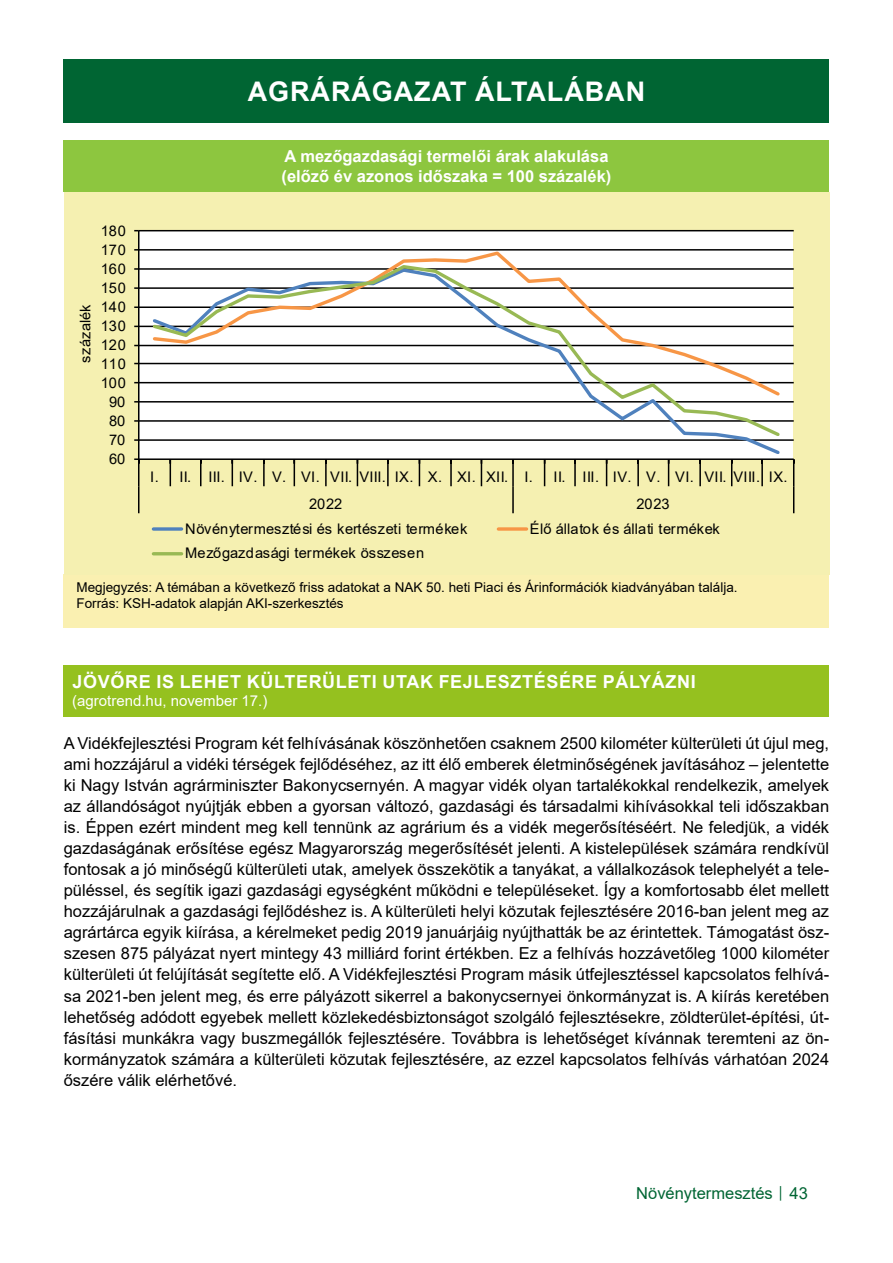
<style>
.page{position:relative;width:893px;height:1263px;background:#fff}
.page>*{position:absolute;margin:0;border:0;box-sizing:border-box;transform-origin:0 0}
.t1{font:700 27px "Arial";letter-spacing:.035em;color:#fff}
.t2{font:700 18px "Arial";letter-spacing:.035em;color:#fff}
.t3{font:16.5px/21px "Arial";color:#000;text-align:justify}
.t4{font:700 16.5px/19.8px "Arial";color:#fff}
.t5{font:16.5px "Arial";color:#006533}
.t6{font:15px "Arial";color:#fff}
.t7{font:14.7px "Arial";letter-spacing:.025em;color:#000}
.t8{font:13.5px/16.2px "Arial";color:#000}
.s1{font-size:12px}
</style>
<div class="page">
<div style="left:64px;top:60px;width:765px;height:63px;background:#006533"></div>
<div style="left:64px;top:574px;width:765px;height:54px;background:#faf0b1"></div>
<div style="left:64px;top:140px;width:765px;height:51px;background:#8dc63f"></div>
<div style="left:64px;top:192px;width:765px;height:382px;background:#f5f0b1"></div>
<div style="left:139px;top:231px;width:654px;height:228px;background:#fff"></div>
<hr style="left:139px;top:439px;width:655px;height:2px;background:#000">
<hr style="left:139px;top:420px;width:655px;height:2px;background:#000">
<hr style="left:139px;top:401px;width:655px;height:2px;background:#000">
<hr style="left:139px;top:382px;width:655px;height:1px;background:#000">
<hr style="left:139px;top:363px;width:655px;height:1px;background:#000">
<hr style="left:139px;top:345px;width:655px;height:1px;background:#000">
<hr style="left:139px;top:326px;width:655px;height:1px;background:#000">
<hr style="left:139px;top:306px;width:655px;height:2px;background:#000">
<hr style="left:139px;top:287px;width:655px;height:2px;background:#000">
<hr style="left:139px;top:268px;width:655px;height:2px;background:#000">
<hr style="left:139px;top:249px;width:655px;height:2px;background:#000">
<hr style="left:139px;top:230px;width:655px;height:1px;background:#000">
<hr style="left:138px;top:231px;width:1px;height:228px;background:#000">
<hr style="left:139px;top:458px;width:655px;height:2px;background:#000">
<svg style="left:170px;top:460px;width:1px;height:26px"></svg>
<svg style="left:200px;top:460px;width:1px;height:26px"></svg>
<svg style="left:232px;top:460px;width:1px;height:26px"></svg>
<hr style="left:263px;top:459px;width:2px;height:27px;background:#000">
<svg style="left:294px;top:460px;width:1px;height:26px"></svg>
<hr style="left:325px;top:459px;width:2px;height:27px;background:#000">
<svg style="left:357px;top:460px;width:1px;height:26px"></svg>
<hr style="left:387px;top:459px;width:2px;height:27px;background:#000">
<svg style="left:419px;top:460px;width:1px;height:26px"></svg>
<hr style="left:450px;top:459px;width:2px;height:27px;background:#000">
<svg style="left:481px;top:460px;width:1px;height:26px"></svg>
<hr style="left:512px;top:459px;width:2px;height:27px;background:#000">
<svg style="left:544px;top:460px;width:1px;height:26px"></svg>
<hr style="left:574px;top:459px;width:2px;height:27px;background:#000">
<svg style="left:606px;top:460px;width:1px;height:26px"></svg>
<hr style="left:637px;top:459px;width:2px;height:27px;background:#000">
<svg style="left:668px;top:460px;width:1px;height:26px"></svg>
<hr style="left:699px;top:459px;width:2px;height:27px;background:#000">
<svg style="left:731px;top:460px;width:1px;height:26px"></svg>
<hr style="left:761px;top:459px;width:2px;height:27px;background:#000">
<svg style="left:134px;top:458px;width:5px;height:55px"></svg>
<hr style="left:512px;top:486px;width:2px;height:27px;background:#000">
<svg style="left:793px;top:460px;width:1px;height:53px"></svg>
<svg style="left:150px;top:439px;width:632px;height:15px"></svg>
<svg style="left:151px;top:249px;width:631px;height:14px"></svg>
<svg style="left:150px;top:263px;width:632px;height:176px"></svg>
<svg style="left:153px;top:527px;width:29px;height:4px"></svg>
<svg style="left:498px;top:527px;width:29px;height:4px"></svg>
<hr style="left:153px;top:552px;width:29px;height:3px;background:#98b954">
<div style="left:64px;top:665px;width:765px;height:51px;background:#95c11f"></div>
<h1 class="t1" style="left:248px;top:73px;width:399px">AGRÁRÁGAZAT ÁLTALÁBAN</h1>
<p class="t7" style="left:75px;top:363px;width:59px;rotate:-90deg">százalék</p>
<p class="t7" style="left:101px;top:220px;width:27px">180</p>
<p class="t7" style="left:101px;top:239px;width:27px">170</p>
<p class="t7" style="left:101px;top:258px;width:27px">160</p>
<p class="t7" style="left:101px;top:277px;width:27px">150</p>
<p class="t7" style="left:101px;top:296px;width:27px">140</p>
<p class="t7" style="left:101px;top:315px;width:27px">130</p>
<p class="t7" style="left:101px;top:334px;width:27px">120</p>
<p class="t7" style="left:101px;top:353px;width:27px">110</p>
<p class="t7" style="left:101px;top:372px;width:27px">100</p>
<p class="t7" style="left:109px;top:391px;width:18px">90</p>
<p class="t7" style="left:109px;top:410px;width:18px">80</p>
<p class="t7" style="left:109px;top:430px;width:18px">70</p>
<p class="t7" style="left:109px;top:449px;width:18px">60</p>
<p class="t4" style="left:282px;top:146px;width:331px">A mezőgazdasági termelői árak alakulása (előző év azonos időszaka = 100 százalék)</p>
<p class="t7" style="left:150px;top:466px;width:384px">I. II. III. IV. V. VI. VII. VIII. IX. X. XI. XII. I.</p>
<p class="t7" style="left:553px;top:466px;width:236px">II. III. IV. V. VI. VII. VIII. IX.</p>
<p class="t7" style="left:309px;top:493px;width:34px">2022</p>
<p class="t7" style="left:637px;top:493px;width:34px">2023</p>
<p class="t7" style="left:185px;top:518px;width:284px">Növénytermesztési és kertészeti termékek</p>
<p class="t7" style="left:530px;top:518px;width:191px">Élő állatok és állati termékek</p>
<p class="t7" style="left:185px;top:543px;width:241px">Mezőgazdasági termékek összesen</p>
<p class="t8" style="left:77px;top:579px;width:663px">Megjegyzés: A témában a következő friss adatokat a NAK 50. heti Piaci és Árinformációk kiadványában találja.<br>Forrás: KSH-adatok alapján AKI-szerkesztés</p>
<p class="t2" style="left:73px;top:669px;width:625px">JÖVŐRE IS LEHET KÜLTERÜLETI UTAK FEJLESZTÉSÉRE PÁLYÁZNI</p>
<p class="t6" style="left:72px;top:691px;width:197px">(agrotrend.hu, november 17.)</p>
<p class="t3" style="left:64px;top:733px;width:767px">A Vidékfejlesztési Program két felhívásának köszönhetően csaknem 2500 kilométer külterületi út újul meg, ami hozzájárul a vidéki térségek fejlődéséhez, az itt élő emberek életminőségének javításához – jelentette ki Nagy István agrárminiszter Bakonycsernyén. A magyar vidék olyan tartalékokkal rendelkezik, amelyek az állandóságot nyújtják ebben a gyorsan változó, gazdasági és társadalmi kihívásokkal teli időszakban is. Éppen ezért mindent meg kell tennünk az agrárium és a vidék megerősítéséért. Ne feledjük, a vidék gazdaságának erősítése egész Magyarország megerősítését jelenti. A kistelepülések számára rendkívül fontosak a jó minőségű külterületi utak, amelyek összekötik a tanyákat, a vállalkozások telephelyét a tele&shy;püléssel, és segítik igazi gazdasági egységként működni e településeket. Így a komfortosabb élet mellett hozzájárulnak a gazdasági fejlődéshez is. A külterületi helyi közutak fejlesztésére 2016-ban jelent meg az agrártárca egyik kiírása, a kérelmeket pedig 2019 januárjáig nyújthatták be az érintettek. Támogatást ös - szesen 875 pályázat nyert mintegy 43 milliárd forint értékben. Ez a felhívás hozzávetőleg 1000 kilométer külterületi út felújítását segítette elő. A Vidékfejlesztési Program másik útfejlesztéssel kapcsolatos felhívá&shy;sa 2021-ben jelent meg, és erre pályázott sikerrel a bakonycsernyei önkormányzat is. A kiírás keretében lehetőség adódott egyebek mellett közlekedésbiztonságot szolgáló fejlesztésekre, zöldterület-építési, út&shy;fásítási munkákra vagy buszmegállók fejlesztésére. Továbbra is lehetőséget kívánnak teremteni az ön&shy;kormányzatok számára a külterületi közutak fejlesztésére, az ezzel kapcsolatos felhívás várhatóan 2024 őszére válik elérhetővé.</p>
<p class="t5" style="left:636px;top:1182px;width:173px">Növénytermesztés <span class="s1">│</span> 43</p>
</div>
